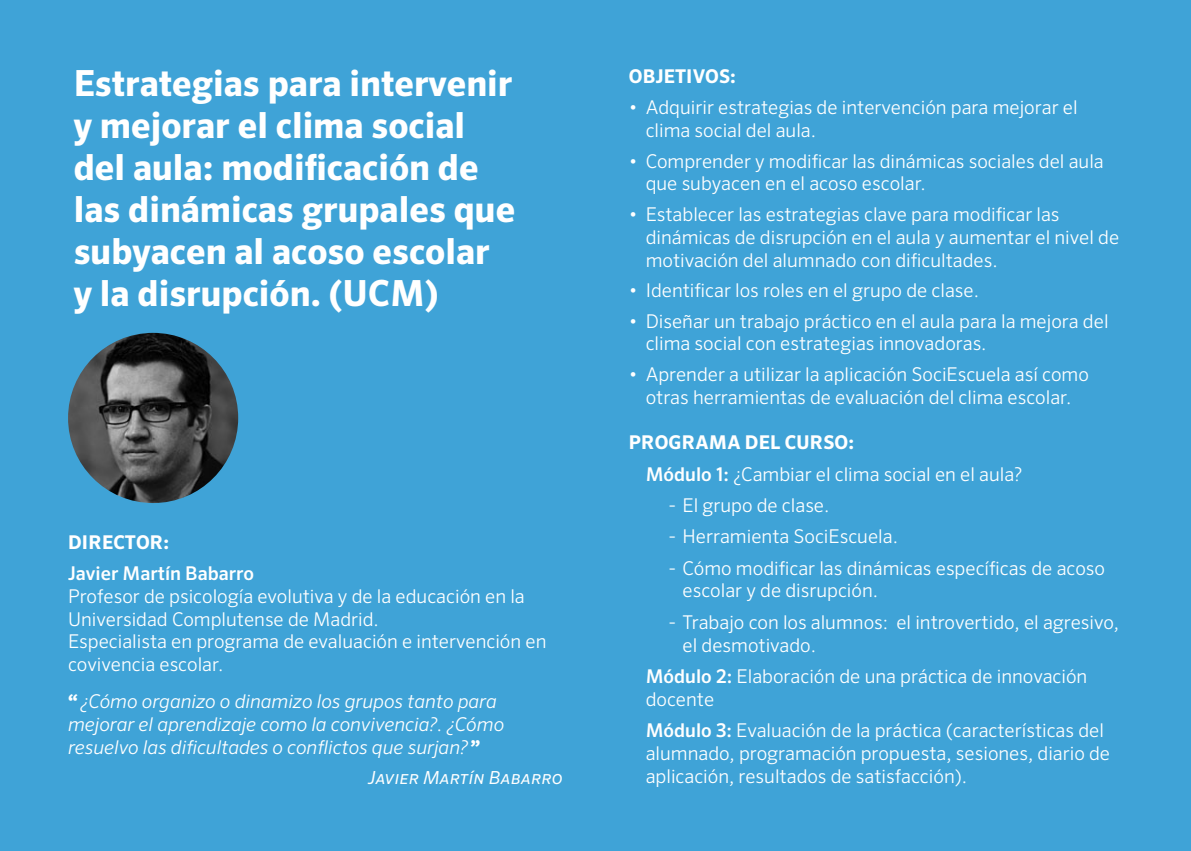
<style>
.page{position:relative;width:1191px;height:851px;background:#fff}
.page>*{position:absolute;margin:0;border:0;box-sizing:border-box;transform-origin:0 0}
.t1{font:700 36px/42px "Sero Pro";color:#fff}
.t2{font:300 19px/22.8px "Sero Pro";color:#fff}
.t3{font:italic 300 19px/22.8px "Sero Pro";color:#fff}
.t4{font:700 19px "Sero Pro";letter-spacing:.01em;color:#fff}
.t5{font:500 19px "Sero Pro";color:#fff}
.t6{font:italic 18px "Sero Pro";color:#fff}
.s1{font-weight:700}
.s2{font-weight:500}
.s3{font-weight:700;font-style:normal}
</style>
<div class="page">
<div style="left:0;top:0;width:1191px;height:850px;background:#3fa3d7"></div>
<img style="left:68px;top:333px;width:170px;height:170px;border-radius:85px">
<h1 class="t1" style="left:74px;top:63px;width:443px">Estrategias para intervenir y mejorar el clima social del aula: modificación de las dinámicas grupales que subyacen al acoso escolar y la disrupción. (uCM)</h1>
<p class="t4" style="left:629px;top:65px;width:109px">Objetivos:</p>
<p class="t2" style="left:645px;top:96px;width:433px;text-indent:-17px">• Adquirir estrategias de intervención para mejorar el clima social del aula.</p>
<p class="t2" style="left:645px;top:149px;width:460px;text-indent:-17px">• Comprender y modificar las dinámicas sociales del aula que subyacen en el acoso escolar.</p>
<p class="t2" style="left:645px;top:202px;width:475px;text-indent:-17px">• Establecer las estrategias clave para modificar las dinámicas de disrupción en el aula y aumentar el nivel de motivación del alumnado con dificultades.</p>
<p class="t2" style="left:628px;top:279px;width:352px">• Identificar los roles en el grupo de clase.</p>
<p class="t2" style="left:645px;top:309px;width:464px;text-indent:-17px">• Diseñar un trabajo práctico en el aula para la mejora del clima social con estrategias innovadoras.</p>
<p class="t2" style="left:628px;top:362px;width:462px;text-align:center">• Aprender a utilizar la aplicación SociEscuela así como otras herramientas de evaluación del clima escolar.</p>
<p class="t2" style="left:645px;top:426px;width:378px;line-height:31.4px;text-indent:-17px"><span class="s1">Programa del curso:<br></span><span class="s2">Módulo 1:</span> ¿Cambiar el clima social en el aula?</p>
<p class="t2" style="left:668px;top:493px;width:163px">- El grupo de clase.</p>
<p class="t2" style="left:668px;top:525px;width:231px">- Herramienta SociEscuela.</p>
<p class="t2" style="left:682px;top:556px;width:424px;text-indent:-14px">- Cómo modificar las dinámicas específicas de acoso escolar y de disrupción.</p>
<p class="t2" style="left:682px;top:610px;width:438px;text-indent:-14px">- Trabajo con los alumnos: el introvertido, el agresivo, el desmotivado.</p>
<p class="t2" style="left:645px;top:664px;width:443px"><span class="s2">Módulo 2:</span> Elaboración de una práctica de innovación docente</p>
<p class="t2" style="left:645px;top:718px;width:466px"><span class="s2">Módulo 3:</span> Evaluación de la práctica (características del alumnado, programación propuesta, sesiones, diario de aplicación, resultados de satisfacción).</p>
<p class="t4" style="left:68px;top:530px;width:103px">Director:</p>
<p class="t5" style="left:68px;top:561px;width:188px">Javier Martín Babarro</p>
<p class="t2" style="left:68px;top:584px;width:480px">Profesor de psicología evolutiva y de la educación en la Universidad Complutense de Madrid.<br>Especialista en programa de evaluación e intervención en covivencia escolar.</p>
<p class="t3" style="left:68px;top:689px;width:438px"><span class="s3">“</span>¿Cómo organizo o dinamizo los grupos tanto para mejorar el aprendizaje como la convivencia?. ¿Cómo resuelvo las dificultades o conflictos que surjan?<span class="s3">”</span></p>
<p class="t6" style="left:368px;top:766px;width:196px">Javier Martín Babarro</p>
</div>
